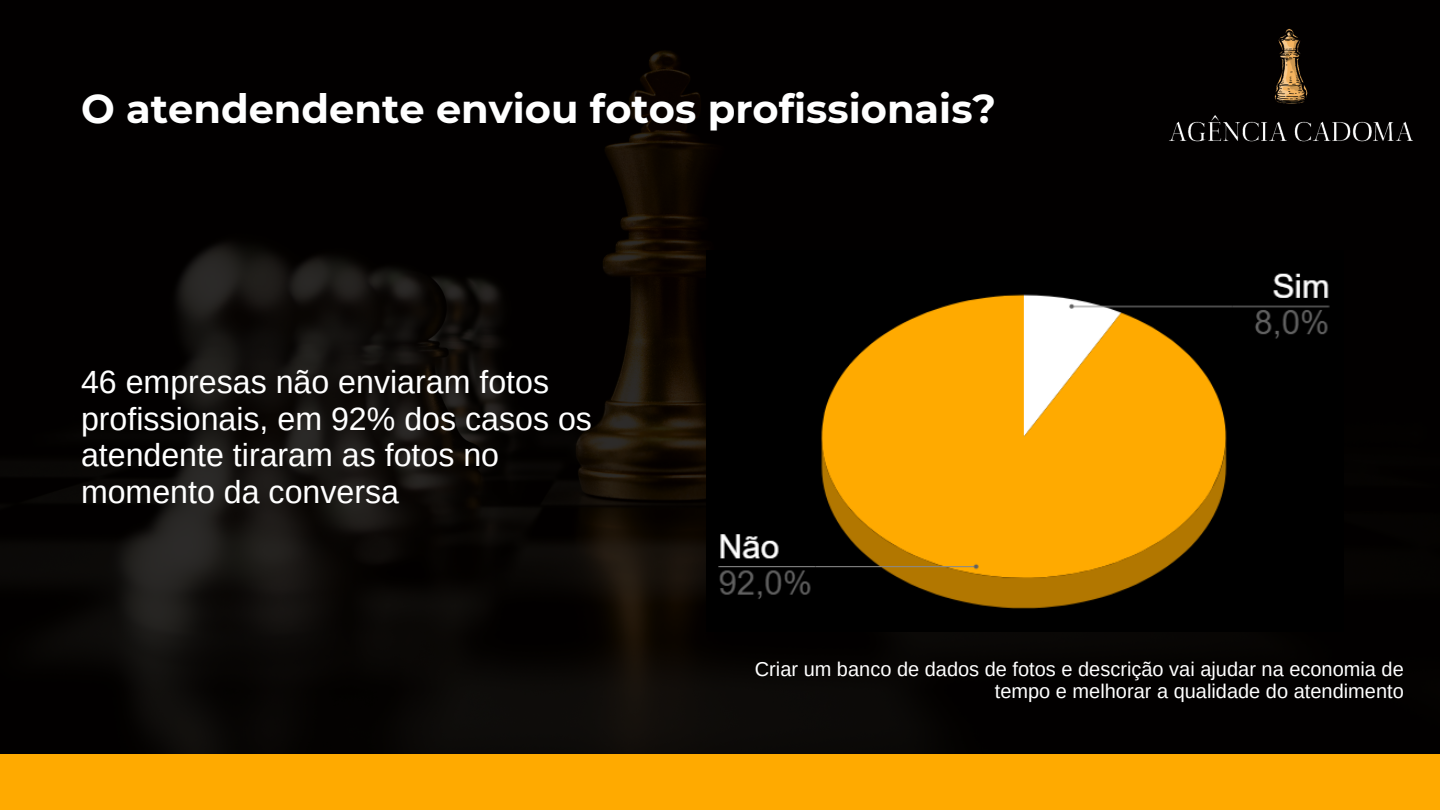
<style>
.page{position:relative;width:1440px;height:810px;background:#fff}
.page>*{position:absolute;margin:0;border:0;box-sizing:border-box;transform-origin:0 0}
.t1{font:700 40px "Montserrat";color:#fff}
.t2{font:32.1px/36.8px "Arimo";color:#fff}
.t3{font:20px/22.5px "Arimo";color:#fff;text-align:right}
</style>
<div class="page">
<img style="left:0;top:0;width:1440px;height:755px">
<div style="left:0;top:755px;width:1440px;height:55px;background:#fa0"></div>
<img style="left:1165px;top:22px;width:250px;height:126px">
<img style="left:706px;top:250px;width:637px;height:382px">
<p class="t1" style="left:81px;top:84px;width:917px">O atendendente enviou fotos profissionais?</p>
<p class="t2" style="left:81px;top:363px;width:512px">46 empresas não enviaram fotos profissionais, em 92% dos casos os atendente tiraram as fotos no momento da conversa</p>
<p class="t3" style="left:755px;top:658px;width:651px">Criar um banco de dados de fotos e descrição vai ajudar na economia de tempo e melhorar a qualidade do atendimento</p>
</div>
